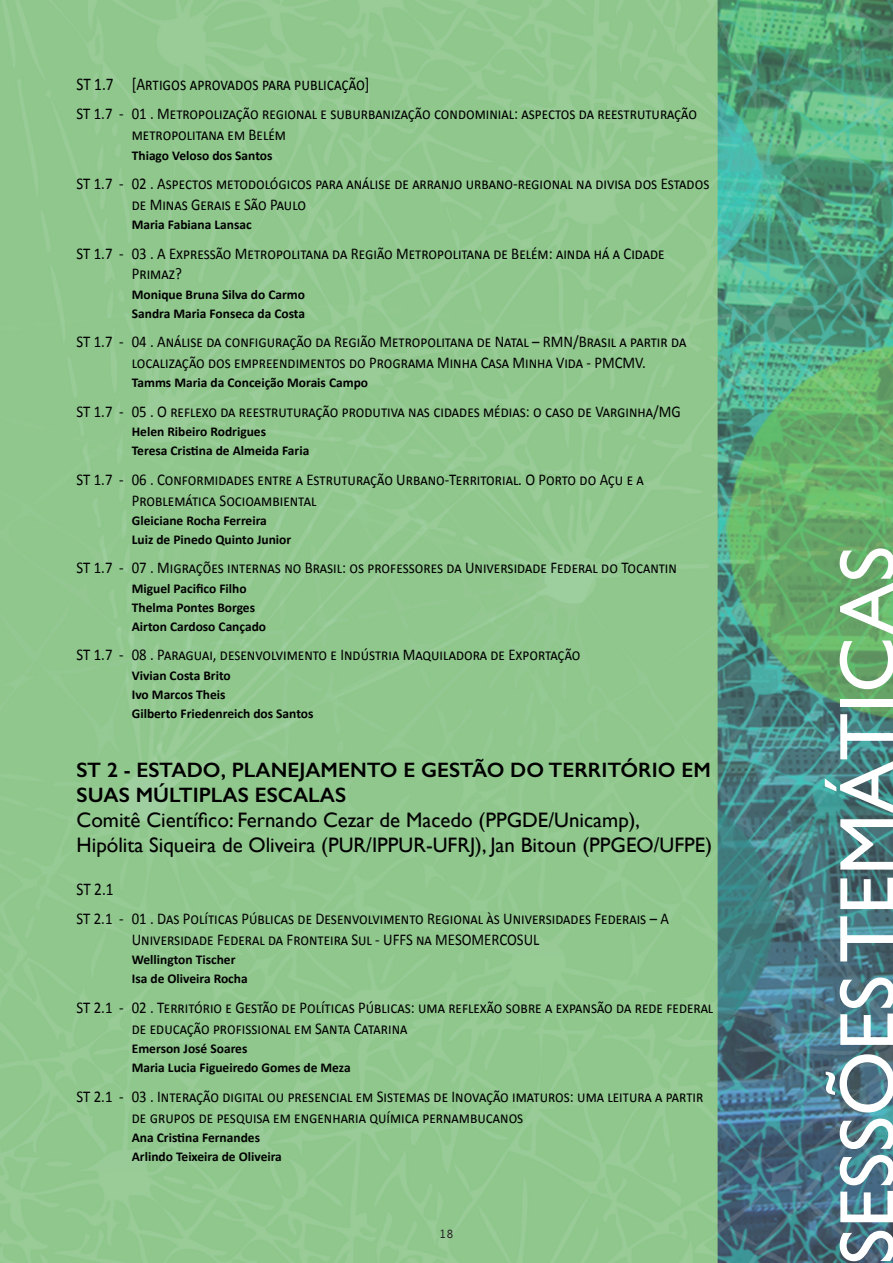
<style>
.page{position:relative;width:893px;height:1263px;background:#fff}
.page>*{position:absolute;margin:0;border:0;box-sizing:border-box;transform-origin:0 0}
.t1{font:79.2px "Gill Sans";color:#fff}
.t2{font:20.85px/25px "Gill Sans";color:#000}
.t3{font:600 20.85px/25px "Gill Sans";color:#000}
.t4{font:18px "Calibri";color:#000;scale:.85 1}
.t5{font:16.5px/21px "Calibri";color:#000;scale:.9 1}
.t6{font:700 13.5px/19.2px "Calibri";color:#000}
.t7{font:12px "Andale Mono";color:#231f20}
</style>
<div class="page">
<img style="left:0;top:0;width:893px;height:1263px">
<p class="t4" style="left:77px;top:73px;width:346px">ST 1.7 [Artigos aprovados para publicação]</p>
<p class="t5" style="left:132px;top:103px;width:629px;text-indent:-55px">ST 1.7 - 01 . Metropolização regional e suburbanização condominial: aspectos da reestruturação metropolitana em Belém</p>
<p class="t6" style="left:132px;top:145px;width:142px">Thiago Veloso dos Santos</p>
<p class="t5" style="left:132px;top:173px;width:643px;text-indent:-55px">ST 1.7 - 02 . Aspectos metodológicos para análise de arranjo urbano-regional na divisa dos Estados de Minas Gerais e São Paulo</p>
<p class="t6" style="left:132px;top:215px;width:121px">Maria Fabiana Lansac</p>
<p class="t5" style="left:132px;top:243px;width:594px;text-indent:-55px">ST 1.7 - 03 . A Expressão Metropolitana da Região Metropolitana de Belém: ainda há a Cidade<br>Primaz?</p>
<p class="t6" style="left:132px;top:285px;width:175px">Monique Bruna Silva do Carmo<br>Sandra Maria Fonseca da Costa</p>
<p class="t5" style="left:132px;top:331px;width:618px;text-indent:-55px">ST 1.7 - 04 . Análise da configuração da Região Metropolitana de Natal – RMN/Brasil a partir da localização dos empreendimentos do Programa Minha Casa Minha Vida - PMCMV.</p>
<p class="t6" style="left:132px;top:373px;width:238px">Tamms Maria da Conceição Morais Campo</p>
<p class="t5" style="left:77px;top:401px;width:673px">ST 1.7 - 05 . O reflexo da reestruturação produtiva nas cidades médias: o caso de Varginha/MG</p>
<p class="t6" style="left:132px;top:422px;width:179px">Helen Ribeiro Rodrigues<br>Teresa Cristina de Almeida Faria</p>
<p class="t5" style="left:132px;top:469px;width:570px;text-indent:-55px">ST 1.7 - 06 . Conformidades entre a Estruturação Urbano-Territorial. O Porto do Açu e a<br>Problemática Socioambiental</p>
<p class="t6" style="left:132px;top:511px;width:161px">Gleiciane Rocha Ferreira<br>Luiz de Pinedo Quinto Junior</p>
<p class="t5" style="left:77px;top:557px;width:669px">ST 1.7 - 07 . Migrações internas no Brasil: os professores da Universidade Federal do Tocantin</p>
<p class="t6" style="left:132px;top:578px;width:136px">Miguel Pacifico Filho<br>Thelma Pontes Borges<br>Airton Cardoso Cançado</p>
<p class="t5" style="left:77px;top:644px;width:561px">ST 1.7 - 08 . Paraguai, desenvolvimento e Indústria Maquiladora de Exportação</p>
<p class="t6" style="left:132px;top:665px;width:183px">Vivian Costa Brito<br>Ivo Marcos Theis<br>Gilberto Friedenreich dos Santos</p>
<p class="t3" style="left:77px;top:757px;width:636px">ST 2 - ESTADO, PLANEJAMENTO E GESTÃO DO TERRITÓRIO EM<br>SUAS MÚLTIPLAS ESCALAS</p>
<p class="t2" style="left:77px;top:807px;width:637px">Comitê Científico: Fernando Cezar de Macedo (PPGDE/Unicamp),<br>Hipólita Siqueira de Oliveira (PUR/IPPUR-UFRJ), Jan Bitoun (PPGEO/UFPE)</p>
<p class="t4" style="left:77px;top:877px;width:45px">ST 2.1</p>
<p class="t5" style="left:132px;top:908px;width:598px;text-indent:-55px">ST 2.1 - 01 . Das Políticas Públicas de Desenvolvimento Regional às Universidades Federais – A<br>Universidade Federal da Fronteira Sul - UFFS na MESOMERCOSUL</p>
<p class="t6" style="left:132px;top:950px;width:117px">Wellington Tischer<br>Isa de Oliveira Rocha</p>
<p class="t5" style="left:132px;top:997px;width:648px;text-indent:-55px">ST 2.1 - 02 . Território e Gestão de Políticas Públicas: uma reflexão sobre a expansão da rede federal de educação profissional em Santa Catarina</p>
<p class="t6" style="left:132px;top:1039px;width:220px">Emerson José Soares<br>Maria Lucia Figueiredo Gomes de Meza</p>
<p class="t5" style="left:132px;top:1086px;width:636px;text-indent:-55px">ST 2.1 - 03 . Interação digital ou presencial em Sistemas de Inovação imaturos: uma leitura a partir de grupos de pesquisa em engenharia química pernambucanos</p>
<p class="t6" style="left:132px;top:1127px;width:152px">Ana Cristina Fernandes<br>Arlindo Teixeira de Oliveira</p>
<p class="t7" style="left:439px;top:1226px;width:16px">18</p>
<h1 class="t1" style="left:821px;top:1264px;width:720px;rotate:-90deg">SESSÕESTEMÁTICAS</h1>
</div>
